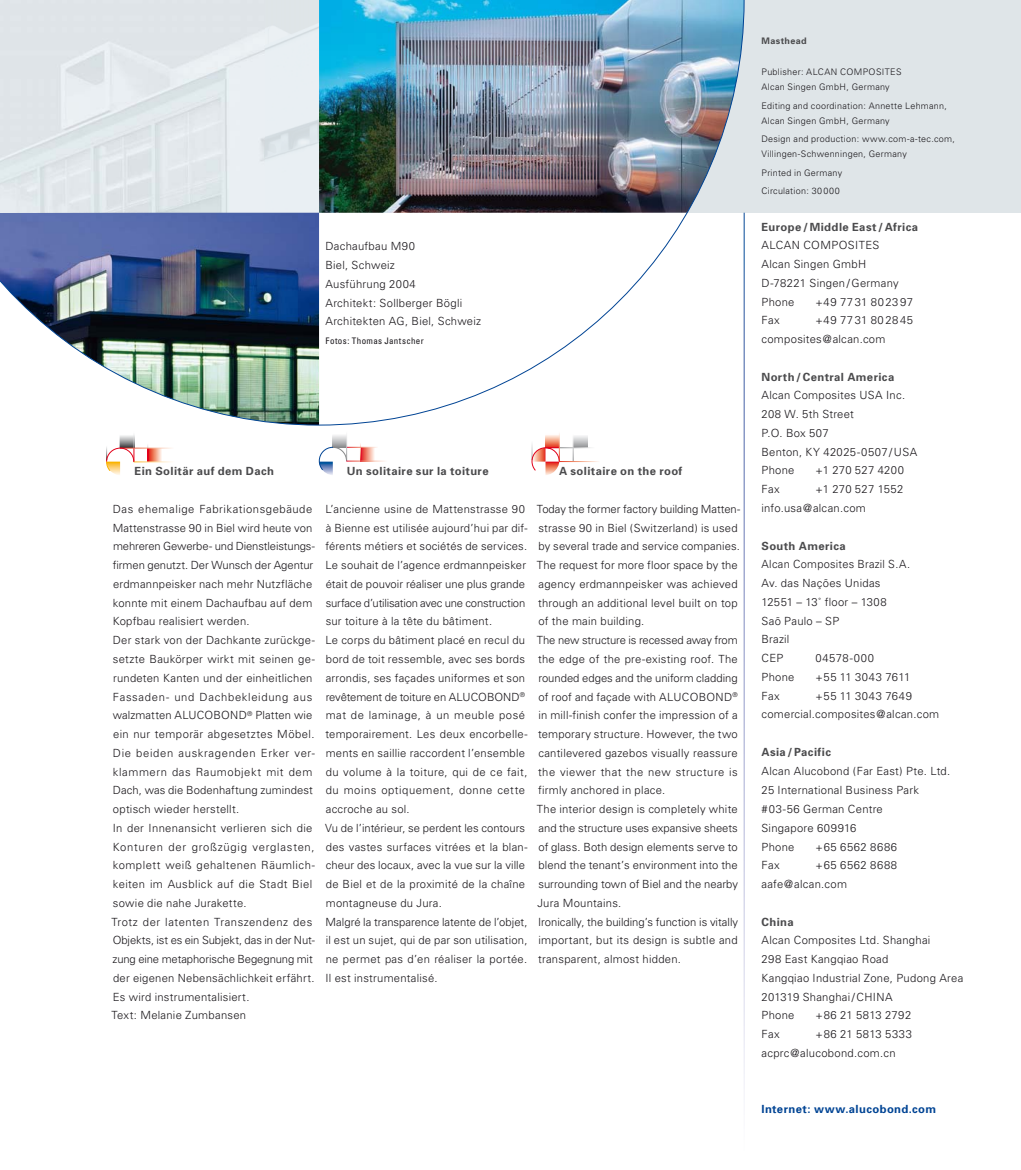
<style>
.page{position:relative;width:1021px;height:1170px;background:#fff}
.page>*{position:absolute;margin:0;border:0;box-sizing:border-box;transform-origin:0 0}
.t1{font:300 11.25px/18.8px "Univers";letter-spacing:.02em;color:#1a171b}
.t2{font:700 11.25px "Univers";letter-spacing:.035em;color:#4b4b4d}
.t3{font:700 11.25px "Univers";letter-spacing:.035em;color:#004494}
.t4{font:300 11.25px "Univers";letter-spacing:.04em;color:#1a171b}
.t5{font:300 11.25px "Univers";letter-spacing:.05em;color:#1a171b}
.t6{font:300 11.25px "Univers";letter-spacing:.055em;color:#1a171b}
.t7{font:300 9px/15px "Univers";letter-spacing:.03em;color:#1a171b}
.t8{font:condensed 9px "Univers";letter-spacing:.04em;color:#1a171b}
.t9{font:700 9px "Univers";letter-spacing:.04em;color:#4b4b4d}
</style>
<div class="page">
<div style="left:0;top:0;width:1020px;height:213px;background:#dfe5e8"></div>
<img style="left:0;top:0;width:744px;height:425px">
<svg style="left:574px;top:436px;width:13px;height:11px"></svg>
<svg style="left:531px;top:435px;width:29px;height:40px"></svg>
<hr style="left:559px;top:431px;width:1px;height:30px;background:#fff">
<svg style="left:573px;top:436px;width:1px;height:25px"></svg>
<hr style="left:559px;top:461px;width:40px;height:1px;background:#fff">
<svg style="left:361px;top:448px;width:13px;height:13px"></svg>
<svg style="left:360px;top:443px;width:1px;height:18px"></svg>
<hr style="left:347px;top:447px;width:31px;height:1px;background:#fff">
<svg style="left:319px;top:434px;width:28px;height:41px"></svg>
<svg style="left:148px;top:449px;width:14px;height:12px"></svg>
<svg style="left:147px;top:445px;width:1px;height:16px"></svg>
<hr style="left:120px;top:448px;width:54px;height:1px;background:#fff">
<svg style="left:106px;top:435px;width:29px;height:40px"></svg>
<p class="t1" style="left:325px;top:238px;width:157px">Dachaufbau M90<br>Biel, Schweiz<br>Ausführung 2004<br>Architekt: Sollberger Bögli<br>Architekten AG, Biel, Schweiz</p>
<p class="t8" style="left:325px;top:337px;width:100px">Fotos: Thomas Jantscher</p>
<p class="t2" style="left:134px;top:467px;width:141px">Ein Solitär auf dem Dach</p>
<p class="t1" style="left:111px;top:500px;width:205px">Das ehemalige Fabrikationsgebäude Mattenstrasse 90 in Biel wird heute von mehreren Gewerbe- und Dienstleistungs&shy;firmen genutzt. Der Wunsch der Agentur erdmannpeisker nach mehr Nutzfläche konnte mit einem Dachaufbau auf dem Kopfbau realisiert werden.<br>Der stark von der Dachkante zurückge&shy;setzte Baukörper wirkt mit seinen ge&shy;rundeten Kanten und der einheitlichen Fassaden- und Dachbekleidung aus walzmatten ALUCOBOND<sup>®</sup> Platten wie ein nur temporär abgesetztes Möbel.<br>Die beiden auskragenden Erker ver&shy;klammern das Raumobjekt mit dem Dach, was die Bodenhaftung zumindest optisch wieder herstellt.<br>In der Innenansicht verlieren sich die Konturen der großzügig verglasten, komplett weiß gehaltenen Räumlich&shy;keiten im Ausblick auf die Stadt Biel sowie die nahe Jurakette.<br>Trotz der latenten Transzendenz des Objekts, ist es ein Subjekt, das in der Nut&shy;zung eine metaphorische Begeg nung mit der eigenen Nebensächlich keit erfährt.<br>Es wird instrumentalisiert.<br>Text: Melanie Zumbansen</p>
<p class="t2" style="left:347px;top:467px;width:143px">Un solitaire sur la toiture</p>
<p class="t1" style="left:325px;top:500px;width:204px">L’ancienne usine de Mattenstrasse 90 à Bienne est utilisée aujourd’hui par dif&shy;férents métiers et sociétés de services.<br>Le souhait de l’agence erdmannpeisker était de pouvoir réaliser une plus grande surface d’utilisation avec une construction sur toiture à la tête du bâtiment.<br>Le corps du bâtiment placé en recul du bord de toit ressemble, avec ses bords arrondis, ses façades uniformes et son re vêtement de toiture en ALUCOBOND<sup>® </sup>mat de laminage, à un meuble posé temporairement. Les deux encorbelle&shy;ments en saillie raccordent l’ensemble du volume à la toiture, qui de ce fait, du moins optiquement, donne cette accroche au sol.<br>Vu de l’intérieur, se perdent les contours des vastes surfaces vitrées et la blan&shy;cheur des locaux, avec la vue sur la ville de Biel et de la proximité de la chaîne montagneuse du Jura.<br>Malgré la transparence latente de l’objet, il est un sujet, qui de par son utilisation, ne permet pas d’en réaliser la portée.<br>Il est instrumentalisé.</p>
<p class="t2" style="left:559px;top:467px;width:125px">A solitaire on the roof</p>
<p class="t1" style="left:537px;top:500px;width:205px">Today the former factory building Matten&shy;strasse 90 in Biel (Switzerland) is used by several trade and service companies.<br>The request for more floor space by the agency erdmannpeisker was achieved through an additional level built on top of the main building.<br>The new structure is recessed away from the edge of the pre-existing roof. The rounded edges and the uniform cladding of roof and façade with ALUCOBOND<sup>® </sup>in mill-finish confer the impression of a temporary structure. However, the two cantilevered gazebos visually reassure the viewer that the new structure is firmly anchored in place.<br>The interior design is completely white and the structure uses expansive sheets of glass. Both design elements serve to blend the tenant’s environment into the surrounding town of Biel and the nearby Jura Mountains.<br>Ironically, the building’s function is vitally important, but its design is subtle and transparent, almost hidden.</p>
<p class="t9" style="left:761px;top:37px;width:47px">Masthead</p>
<p class="t7" style="left:761px;top:65px;width:141px">Publisher: ALCAN COMPOSITES<br>Alcan Singen GmbH, Germany</p>
<p class="t7" style="left:761px;top:99px;width:187px">Editing and coordination: Annette Lehmann,<br>Alcan Singen GmbH, Germany</p>
<p class="t7" style="left:761px;top:132px;width:195px">Design and production: www.com-a-tec.com,<br>Villingen-Schwenningen, Germany</p>
<p class="t7" style="left:761px;top:165px;width:82px;line-height:18px">Printed in Germany<br>Circulation: 30 000</p>
<p class="t2" style="left:761px;top:222px;width:158px">Europe / Middle East / Africa</p>
<p class="t1" style="left:761px;top:237px;width:139px">ALCAN COMPOSITES<br>Alcan Singen GmbH<br>D-78221 Singen / Germany<br>Phone</p>
<p class="t4" style="left:815px;top:297px;width:99px">+49 77 31 80 23 97</p>
<p class="t1" style="left:761px;top:312px;width:20px">Fax</p>
<p class="t1" style="left:761px;top:312px;width:153px;text-indent:54px">+49 77 31 80 28 45 composites@alcan.com</p>
<p class="t2" style="left:761px;top:372px;width:134px">North / Central America</p>
<p class="t1" style="left:761px;top:387px;width:157px">Alcan Composites USA Inc.<br>208 W. 5th Street<br>P.O. Box 507<br>Benton, KY 42025-0507 / USA<br>Phone</p>
<p class="t1" style="left:815px;top:462px;width:90px">+1 270 527 4200</p>
<p class="t1" style="left:761px;top:481px;width:20px">Fax</p>
<p class="t1" style="left:761px;top:481px;width:143px;text-indent:54px">+1 270 527 1552 info.usa@alcan.com</p>
<p class="t2" style="left:761px;top:541px;width:86px">South America</p>
<p class="t1" style="left:761px;top:556px;width:150px">Alcan Composites Brazil S.A.<br>Av. das Nações Unidas<br>12551 – 13˚ floor – 1308<br>Saõ Paulo – SP<br>Brazil<br>CEP</p>
<p class="t6" style="left:815px;top:654px;width:60px">04578-000</p>
<p class="t1" style="left:761px;top:668px;width:34px">Phone</p>
<p class="t1" style="left:815px;top:668px;width:96px">+55 11 3043 7611</p>
<p class="t1" style="left:761px;top:687px;width:20px">Fax</p>
<p class="t1" style="left:761px;top:687px;width:179px;text-indent:54px">+55 11 3043 7649 comercial.composites@alcan.com</p>
<p class="t2" style="left:761px;top:747px;width:71px">Asia / Pacific</p>
<p class="t1" style="left:761px;top:762px;width:190px">Alcan Alucobond (Far East) Pte. Ltd.<br>25 International Business Park #03-56 German Centre<br>Singapore 609916<br>Phone</p>
<p class="t5" style="left:815px;top:842px;width:83px">+65 6562 8686</p>
<p class="t1" style="left:761px;top:857px;width:20px">Fax</p>
<p class="t1" style="left:761px;top:857px;width:137px;text-indent:54px">+65 6562 8688 aafe@alcan.com</p>
<p class="t2" style="left:761px;top:917px;width:34px">China</p>
<p class="t1" style="left:761px;top:932px;width:203px">Alcan Composites Ltd. Shanghai<br>298 East Kangqiao Road<br>Kangqiao Industrial Zone, Pudong Area<br>201319 Shanghai / CHINA<br>Phone</p>
<p class="t1" style="left:815px;top:1007px;width:97px">+86 21 5813 2792</p>
<p class="t1" style="left:761px;top:1025px;width:20px">Fax</p>
<p class="t1" style="left:761px;top:1025px;width:152px;text-indent:54px">+86 21 5813 5333 acprc@alucobond.com.cn</p>
<p class="t3" style="left:761px;top:1104px;width:176px">Internet: www.alucobond.com</p>
</div>
